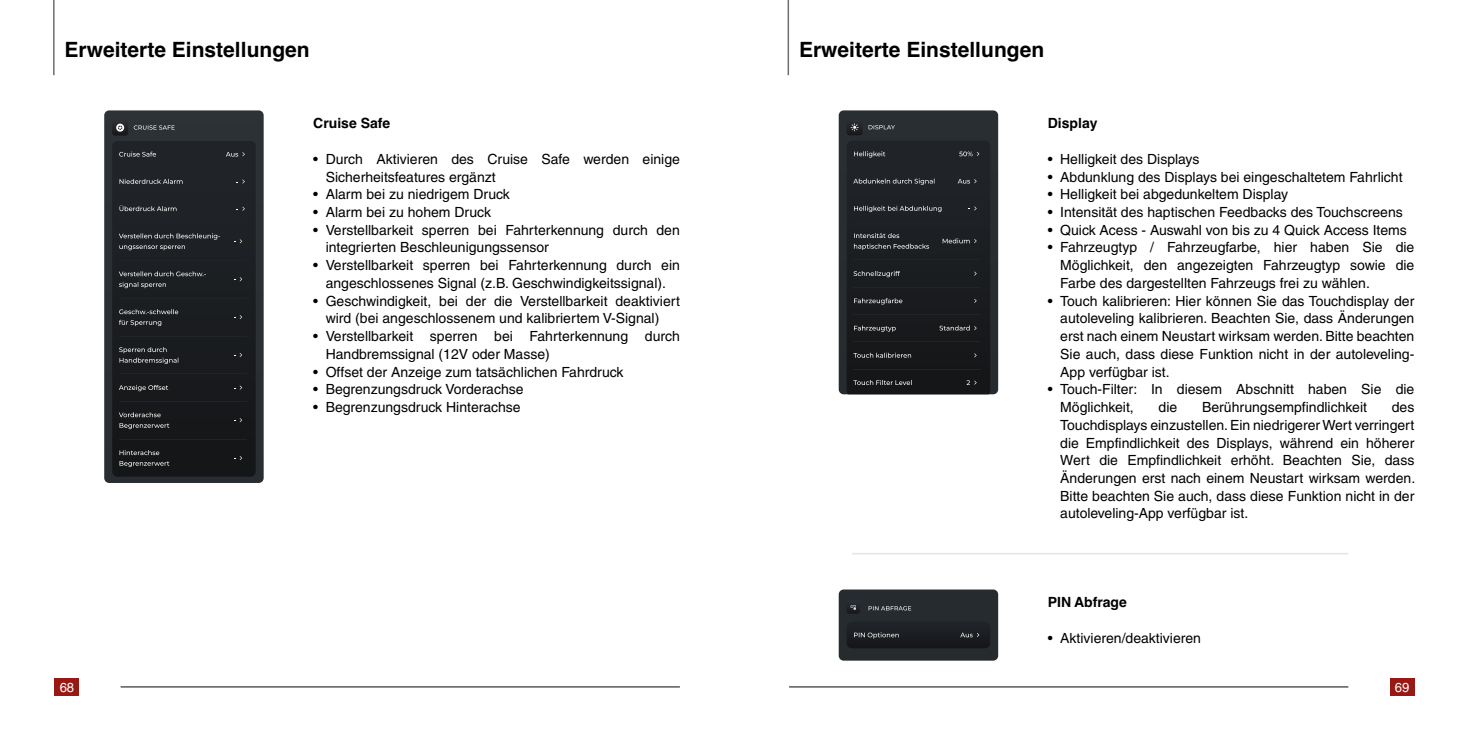
<style>
.page{position:relative;width:1469px;height:735px;background:#fff}
.page>*{position:absolute;margin:0;border:0;box-sizing:border-box;transform-origin:0 0}
.t1{font:700 21px "Helvetica";color:#000}
.t2{font:14px/17.7px "Helvetica";color:#000}
.t3{font:700 14px "Helvetica";color:#000}
.t4{font:13.12px "Helvetica";color:#fff}
</style>
<div class="page">
<hr style="left:53px;top:0;width:2px;height:75px;background:#71706f">
<hr style="left:787px;top:0;width:2px;height:75px;background:#71706f">
<svg style="left:104px;top:110px;width:160px;height:372px;background:#30353a"></svg>
<svg style="left:112px;top:120px;width:16px;height:15px"></svg>
<svg style="left:134px;top:125px;width:41px;height:5px"></svg>
<svg style="left:112px;top:141px;width:144px;height:335px;background:#1a1d20"></svg>
<svg style="left:119px;top:151px;width:37px;height:5px"></svg>
<svg style="left:226px;top:152px;width:19px;height:4px"></svg>
<hr style="left:121px;top:167px;width:128px;height:1px;background:#202428">
<svg style="left:119px;top:179px;width:64px;height:5px"></svg>
<svg style="left:236px;top:179px;width:9px;height:4px"></svg>
<hr style="left:121px;top:195px;width:128px;height:1px;background:#202428">
<svg style="left:119px;top:205px;width:57px;height:6px"></svg>
<svg style="left:236px;top:207px;width:9px;height:4px"></svg>
<hr style="left:119px;top:222px;width:127px;height:1px;background:#202428">
<svg style="left:119px;top:233px;width:101px;height:17px;background:#3b3e41"></svg>
<svg style="left:234px;top:239px;width:8px;height:4px"></svg>
<hr style="left:119px;top:260px;width:127px;height:1px;background:#202428">
<svg style="left:119px;top:271px;width:87px;height:17px"></svg>
<svg style="left:234px;top:277px;width:8px;height:4px"></svg>
<hr style="left:119px;top:298px;width:127px;height:1px;background:#202428">
<svg style="left:119px;top:309px;width:59px;height:17px"></svg>
<svg style="left:234px;top:315px;width:8px;height:4px"></svg>
<hr style="left:119px;top:335px;width:127px;height:1px;background:#202428">
<svg style="left:119px;top:347px;width:59px;height:17px"></svg>
<svg style="left:234px;top:353px;width:8px;height:4px"></svg>
<hr style="left:119px;top:373px;width:127px;height:1px;background:#202428">
<svg style="left:119px;top:384px;width:49px;height:7px"></svg>
<svg style="left:234px;top:385px;width:8px;height:4px"></svg>
<hr style="left:119px;top:400px;width:127px;height:1px;background:#202428">
<svg style="left:119px;top:412px;width:50px;height:17px"></svg>
<svg style="left:234px;top:418px;width:8px;height:4px"></svg>
<hr style="left:119px;top:438px;width:127px;height:1px;background:#202428">
<svg style="left:119px;top:450px;width:50px;height:17px"></svg>
<svg style="left:234px;top:456px;width:8px;height:4px"></svg>
<svg style="left:838px;top:110px;width:160px;height:284px;background:#32373a"></svg>
<svg style="left:846px;top:119px;width:144px;height:275px;background:#222427"></svg>
<svg style="left:838px;top:589px;width:160px;height:71px;background:#292d30"></svg>
<hr style="left:852px;top:552px;width:496px;height:2px;background:#000">
<hr style="left:121px;top:685px;width:559px;height:2px;background:#71706f">
<div style="left:55px;top:677px;width:24px;height:18px;background:#981914"></div>
<hr style="left:789px;top:685px;width:559px;height:2px;background:#71706f">
<div style="left:1389px;top:677px;width:25px;height:18px;background:#981914"></div>
<h1 class="t1" style="left:64px;top:33px;width:247px">Erweiterte Einstellungen</h1>
<p class="t3" style="left:313px;top:112px;width:79px">Cruise Safe</p>
<p class="t2" style="left:326px;top:150px;width:356px;text-indent:-12px">• Durch Aktivieren des Cruise Safe werden einige<br>Sicherheitsfeatures ergänzt</p>
<p class="t2" style="left:313px;top:185px;width:198px">• Alarm bei zu niedrigem Druck</p>
<p class="t2" style="left:313px;top:203px;width:179px">• Alarm bei zu hohem Druck</p>
<p class="t2" style="left:326px;top:221px;width:356px;text-indent:-12px">• Verstellbarkeit sperren bei Fahrterkennung durch den integrierten Beschleunigungssensor</p>
<p class="t2" style="left:313px;top:256px;width:368px;text-align:center">• Verstellbarkeit sperren bei Fahrterkennung durch ein angeschlossenes Signal (z.B. Geschwindigkeitssignal).</p>
<p class="t2" style="left:313px;top:292px;width:368px;text-align:center">• Geschwindigkeit, bei der die Verstellbarkeit deaktiviert wird (bei angeschlossenem und kalibriertem V-Signal)</p>
<p class="t2" style="left:326px;top:327px;width:356px;text-indent:-12px">• Verstellbarkeit sperren bei Fahrterkennung durch<br>Handbremssignal (12V oder Masse)</p>
<p class="t2" style="left:313px;top:362px;width:312px">• Offset der Anzeige zum tatsächlichen Fahrdruck</p>
<p class="t2" style="left:313px;top:380px;width:212px">• Begrenzungsdruck Vorderachse</p>
<p class="t2" style="left:313px;top:398px;width:209px">• Begrenzungsdruck Hinterachse</p>
<h1 class="t1" style="left:799px;top:33px;width:247px">Erweiterte Einstellungen</h1>
<p class="t3" style="left:1047px;top:112px;width:51px">Display</p>
<p class="t2" style="left:1047px;top:150px;width:153px">• Helligkeit des Displays</p>
<p class="t2" style="left:1047px;top:168px;width:356px">• Abdunklung des Displays bei eingeschaltetem Fahrlicht</p>
<p class="t2" style="left:1047px;top:185px;width:242px">• Helligkeit bei abgedunkeltem Display</p>
<p class="t2" style="left:1047px;top:203px;width:356px">• Intensität des haptischen Feedbacks des Touchscreens</p>
<p class="t2" style="left:1047px;top:221px;width:361px">• Quick Acess - Auswahl von bis zu 4 Quick Access Items</p>
<p class="t2" style="left:1060px;top:238px;width:356px;text-align:justify;text-indent:-12px">• Fahrzeugtyp / Fahrzeugfarbe, hier haben Sie die Möglichkeit, den angezeigten Fahrzeugtyp sowie die Farbe des dargestellten Fahrzeugs frei zu wählen.</p>
<p class="t2" style="left:1060px;top:292px;width:356px;text-align:justify;text-indent:-12px">• Touch kalibrieren: Hier können Sie das Touchdisplay der autoleveling kalibrieren. Beachten Sie, dass Änderungen erst nach einem Neustart wirksam werden. Bitte beachten Sie auch, dass diese Funktion nicht in der autoleveling-App verfügbar ist.</p>
<p class="t2" style="left:1060px;top:380px;width:356px;text-indent:-12px">• Touch-Filter: In diesem Abschnitt haben Sie die<br>Möglichkeit,</p>
<p class="t2" style="left:1158px;top:398px;width:20px">die</p>
<p class="t2" style="left:1202px;top:398px;width:166px">Berührungsempfindlichkeit</p>
<p class="t2" style="left:1060px;top:398px;width:356px;text-align:justify;text-indent:331px">des Touchdisplays einzustellen. Ein niedrigerer Wert verringert die Empfindlichkeit des Displays, während ein höherer Wert die Empfindlichkeit erhöht. Beachten Sie, dass Änderungen erst nach einem Neustart wirksam werden.<br>Bitte beachten Sie auch, dass diese Funktion nicht in der autoleveling-App verfügbar ist.</p>
<p class="t3" style="left:1047px;top:590px;width:81px">PIN Abfrage</p>
<p class="t2" style="left:1047px;top:628px;width:155px">• Aktivieren/deaktivieren</p>
<p class="t4" style="left:60px;top:679px;width:16px">68</p>
<p class="t4" style="left:1394px;top:679px;width:16px">69</p>
</div>
